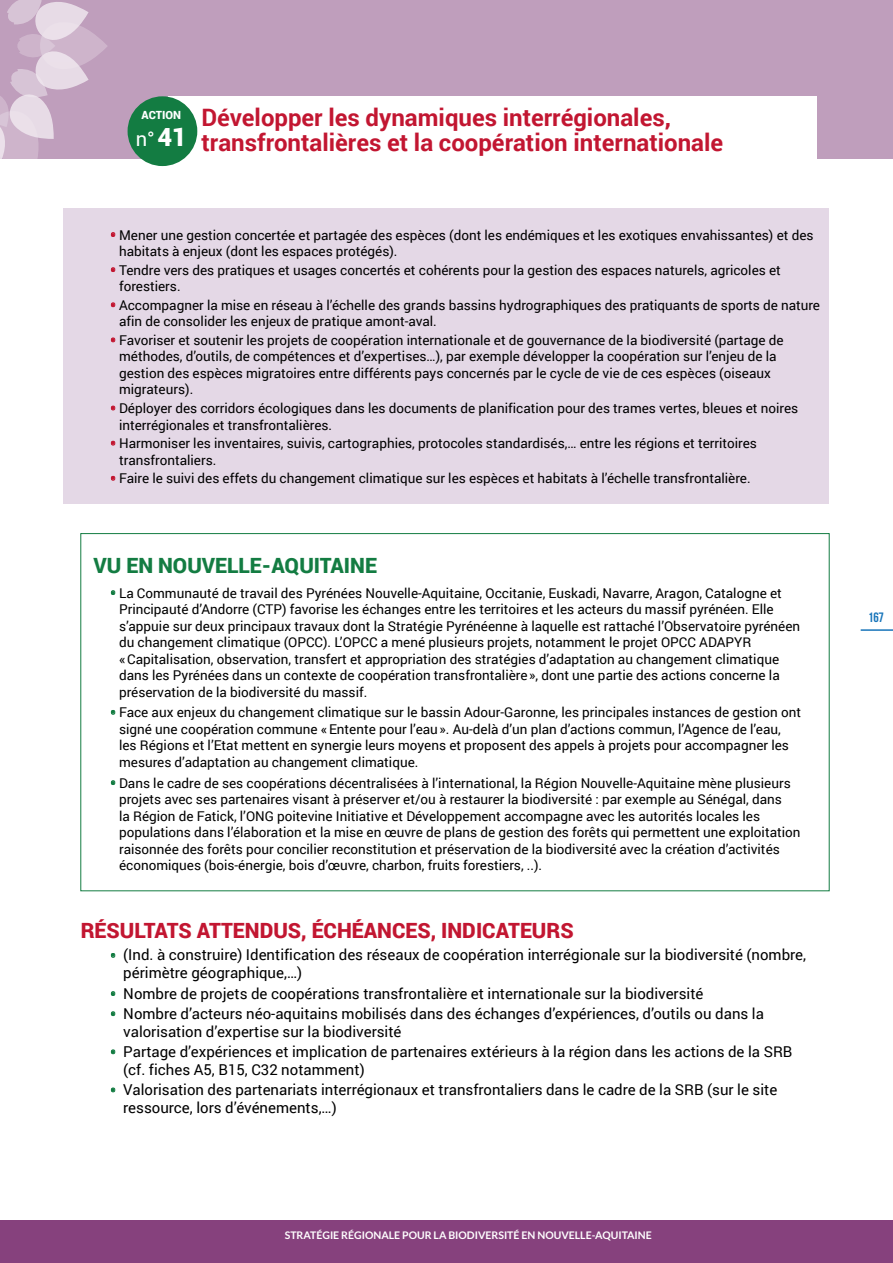
<style>
.page{position:relative;width:893px;height:1263px;background:#fff}
.page>*{position:absolute;margin:0;border:0;box-sizing:border-box;transform-origin:0 0}
.Titre_bis{font:700 24px/25.5px "Roboto";color:#c21631}
._05_Résultats_attend{font:900 21px "Roboto";color:#c21631}
._04_VUE_en_NA_paragr{font:900 21px "Roboto";color:#137c42}
.Bulle_ACTION_bis{font:20.25px "Roboto";color:#fff}
.t1{font:15px/18px "Roboto";color:#000}
.t2{font:13.5px/16.5px "Roboto";color:#000}
.t3{font:700 13.5px "Bebas Neue";color:#1875ba}
.Bulle_ACTION_bis-2{font:900 11.25px "Roboto";color:#fff}
.t4{font:700 10.5px "Lato";color:#fff}
.s1{font-weight:900;font-size:25.5px}
.s2{font-weight:900;color:#c21631}
.s3{font-weight:900;color:#137c42}
.s4{font-weight:900;font-size:13.5px;color:#137c42}
</style>
<div class="page">
<div style="left:0;top:1220px;width:893px;height:43px;background:#86417d"></div>
<div style="left:0;top:0;width:893px;height:159px;background:#bf9ebc"></div>
<div style="left:64px;top:208px;width:765px;height:69px;background:#e4d8e6"></div>
<div style="left:64px;top:243px;width:765px;height:69px;background:#e4d8e6"></div>
<div style="left:64px;top:279px;width:765px;height:68px;background:#e4d8e6"></div>
<div style="left:64px;top:314px;width:765px;height:101px;background:#e4d8e6"></div>
<div style="left:64px;top:382px;width:765px;height:68px;background:#e4d8e6"></div>
<div style="left:64px;top:417px;width:765px;height:68px;background:#e4d8e6"></div>
<div style="left:64px;top:452px;width:765px;height:52px;background:#e4d8e6"></div>
<svg style="left:0;top:0;width:107px;height:159px"></svg>
<hr style="left:861px;top:629px;width:32px;height:2px;background:#1875ba">
<div style="left:168px;top:96px;width:648px;height:81px;background:#fff"></div>
<div style="left:128px;top:96px;width:69px;height:70px;background:#137c42;border-radius:50%"></div>
<p class="Bulle_ACTION_bis-2" style="left:142px;top:108px;width:41px">ACTION</p>
<p class="Bulle_ACTION_bis" style="left:136px;top:124px;width:53px">n°<span class="s1">41</span></p>
<p class="Titre_bis" style="left:202px;top:103px;width:523px">Développer les dynamiques interrégionales, transfrontalières et la coopération internationale</p>
<p class="t2" style="left:119px;top:226px;width:696px;text-indent:-9px"><span class="s2">•</span> Mener une gestion concertée et partagée des espèces (dont les endémiques et les exotiques envahissantes) et des habitats à enjeux (dont les espaces protégés).</p>
<p class="t2" style="left:119px;top:261px;width:663px;text-indent:-9px"><span class="s2">•</span> Tendre vers des pratiques et usages concertés et cohérents pour la gestion des espaces naturels, agricoles et forestiers.</p>
<p class="t2" style="left:119px;top:296px;width:702px;text-indent:-9px"><span class="s2">•</span> Accompagner la mise en réseau à l’échelle des grands bassins hydrographiques des pratiquants de sports de nature afin de consolider les enjeux de pratique amont-aval.</p>
<p class="t2" style="left:119px;top:331px;width:666px;text-indent:-9px"><span class="s2">•</span> Favoriser et soutenir les projets de coopération internationale et de gouvernance de la biodiversité (partage de méthodes, d’outils, de compétences et d’expertises…), par exemple développer la coopération sur l’enjeu de la gestion des espèces migratoires entre différents pays concernés par le cycle de vie de ces espèces (oiseaux migrateurs).</p>
<p class="t2" style="left:119px;top:399px;width:681px;text-indent:-9px"><span class="s2">•</span> Déployer des corridors écologiques dans les documents de planification pour des trames vertes, bleues et noires interrégionales et transfrontalières.</p>
<p class="t2" style="left:119px;top:435px;width:639px;text-indent:-9px"><span class="s2">•</span> Harmoniser les inventaires, suivis, cartographies, protocoles standardisés,… entre les régions et territoires transfrontaliers.</p>
<p class="t2" style="left:111px;top:470px;width:642px"><span class="s2">•</span> Faire le suivi des effets du changement climatique sur les espèces et habitats à l’échelle transfrontalière.</p>
<p class="_04_VUE_en_NA_paragr" style="left:94px;top:550px;width:285px">VU EN NOUVELLE-AQUITAINE</p>
<p class="t2" style="left:119px;top:584px;width:683px;text-indent:-9px"><span class="s3">•</span> La Communauté de travail des Pyrénées Nouvelle-Aquitaine, Occitanie, Euskadi, Navarre, Aragon, Catalogne et Principauté d’Andorre (CTP) favorise les échanges entre les territoires et les acteurs du massif pyrénéen. Elle s’appuie sur deux principaux travaux dont la Stratégie Pyrénéenne à laquelle est rattaché l’Observatoire pyrénéen du changement climatique (OPCC). L’OPCC a mené plusieurs projets, notamment le projet OPCC ADAPYR «Capitalisation, observation, transfert et appropriation des stratégies d’adaptation au changement climatique dans les Pyrénées dans un contexte de coopération transfrontalière», dont une partie des actions concerne la préservation de la biodiversité du massif.</p>
<p class="t2" style="left:119px;top:704px;width:683px;text-indent:-9px"><span class="s3">•</span> Face aux enjeux du changement climatique sur le bassin Adour-Garonne, les principales instances de gestion ont signé une coopération commune «Entente pour l’eau». Au-delà d’un plan d’actions commun, l’Agence de l’eau, les Régions et l’Etat mettent en synergie leurs moyens et proposent des appels à projets pour accompagner les mesures d’adaptation au changement climatique.</p>
<p class="t2" style="left:119px;top:774px;width:683px;text-indent:-9px"><span class="s3">•</span> Dans le cadre de ses coopérations décentralisées à l’international, la Région Nouvelle-Aquitaine mène plusieurs projets avec ses partenaires visant à préserver et/ou à restaurer la biodiversité : par exemple au Sénégal, dans<br>la Région de Fatick, l’ONG poitevine Initiative et Développement accompagne avec les autorités locales les populations dans l’élaboration et la mise en œuvre de plans de gestion des forêts qui permettent une exploitation raisonnée des forêts pour concilier reconstitution et préservation de la biodiversité avec la création d’activités économiques (bois-énergie, bois d’œuvre, charbon, fruits forestiers, ..).</p>
<p class="_05_Résultats_attend" style="left:81px;top:916px;width:494px">RÉSULTATS ATTENDUS, ÉCHÉANCES, INDICATEURS</p>
<p class="t1" style="left:123px;top:945px;width:684px;text-indent:-13px"><span class="s4">•</span> (Ind. à construire) Identification des réseaux de coopération interrégionale sur la biodiversité (nombre, périmètre géographique,…)</p>
<p class="t1" style="left:111px;top:984px;width:594px"><span class="s4">•</span> Nombre de projets de coopérations transfrontalière et internationale sur la biodiversité</p>
<p class="t1" style="left:123px;top:1004px;width:642px;text-indent:-13px"><span class="s4">•</span> Nombre d’acteurs néo-aquitains mobilisés dans des échanges d’expériences, d’outils ou dans la valorisation d’expertise sur la biodiversité</p>
<p class="t1" style="left:123px;top:1042px;width:671px;text-indent:-13px"><span class="s4">•</span> Partage d’expériences et implication de partenaires extérieurs à la région dans les actions de la SRB (cf. fiches A5, B15, C32 notamment)</p>
<p class="t1" style="left:123px;top:1080px;width:655px;text-indent:-13px"><span class="s4">•</span> Valorisation des partenariats interrégionaux et transfrontaliers dans le cadre de la SRB (sur le site ressource, lors d’événements,…)</p>
<p class="t4" style="left:285px;top:1229px;width:369px">STRATÉGIE RÉGIONALE POUR LA BIODIVERSITÉ EN NOUVELLE-AQUITAINE</p>
<p class="t3" style="left:868px;top:610px;width:17px">167</p>
</div>
